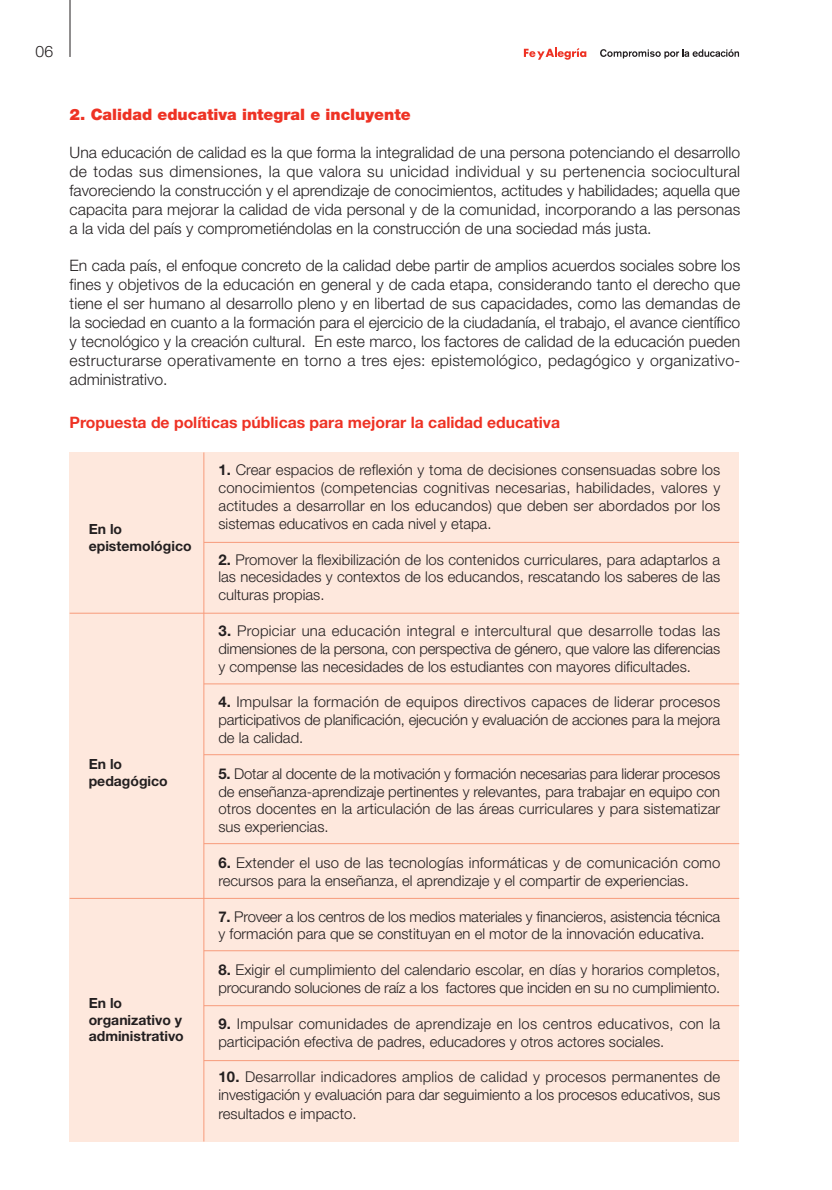
<style>
.page{position:relative;width:832px;height:1190px;background:#fff}
.page>*{position:absolute;margin:0;border:0;box-sizing:border-box;transform-origin:0 0}
.t1{font:300 15.75px/18.9px "Helvetica Neue";color:#231f20;text-align:justify}
.t2{font:700 15.75px "Helvetica Neue";color:#ee3224}
.t3{font:900 15.75px "Helvetica Neue";color:#ee3224}
.t4{font:300 14.88px/17.8px "Helvetica Neue";color:#231f20;text-align:justify}
.t5{font:700 14px/16.8px "Helvetica Neue";color:#231f20}
.s1{font-weight:700}
</style>
<div class="page">
<div style="left:70px;top:451px;width:669px;height:690px;background:#fee8dd"></div>
<svg style="left:600px;top:49px;width:139px;height:9px"></svg>
<hr style="left:70px;top:0;width:1px;height:57px;background:#231f20">
<hr style="left:203px;top:452px;width:1px;height:689px;background:#f79b7b">
<hr style="left:204px;top:542px;width:535px;height:1px;background:#f79b7b">
<hr style="left:70px;top:613px;width:669px;height:1px;background:#f79b7b">
<hr style="left:204px;top:683px;width:535px;height:1px;background:#f79b7b">
<hr style="left:204px;top:843px;width:535px;height:1px;background:#f79b7b">
<hr style="left:70px;top:898px;width:669px;height:1px;background:#f79b7b">
<hr style="left:204px;top:754px;width:535px;height:1px;background:#f79b7b">
<hr style="left:204px;top:950px;width:535px;height:1px;background:#f79b7b">
<hr style="left:204px;top:1005px;width:535px;height:1px;background:#f79b7b">
<hr style="left:204px;top:1060px;width:535px;height:1px;background:#f79b7b">
<svg style="left:524px;top:48px;width:62px;height:12px"></svg>
<p class="t1" style="left:36px;top:43px;width:19px">06</p>
<p class="t3" style="left:70px;top:109px;width:343px">2. Calidad educativa integral e incluyente</p>
<p class="t1" style="left:70px;top:144px;width:672px">Una educación de calidad es la que forma la integralidad de una persona potenciando el desarrollo de todas sus dimensiones, la que valora su unicidad individual y su pertenencia sociocultural favoreciendo la construcción y el aprendizaje de conocimientos, actitudes y habilidades; aquella que capacita para mejorar la calidad de vida personal y de la comunidad, incorporando a las personas a la vida del país y comprometiéndolas en la construcción de una sociedad más justa.</p>
<p class="t1" style="left:70px;top:258px;width:672px">En cada país, el enfoque concreto de la calidad debe partir de amplios acuerdos sociales sobre los fines y objetivos de la educación en general y de cada etapa, considerando tanto el derecho que tiene el ser humano al desarrollo pleno y en libertad de sus capacidades, como las demandas de la sociedad en cuanto a la formación para el ejercicio de la ciudadanía, el trabajo, el avance científico y tecnológico y la creación cultural. En este marco, los factores de calidad de la educación pueden estructurarse operativamente en torno a tres ejes: epistemológico, pedagógico y organizativo&shy;administrativo.</p>
<p class="t2" style="left:70px;top:416px;width:492px">Propuesta de políticas públicas para mejorar la calidad educativa</p>
<p class="t4" style="left:218px;top:462px;width:503px"><span class="s1">1.</span> Crear espacios de reflexión y toma de decisiones consensuadas sobre los conocimientos (competencias cognitivas necesarias, habilidades, valores y actitudes a desarrollar en los educandos) que deben ser abordados por los sistemas educativos en cada nivel y etapa.</p>
<p class="t4" style="left:218px;top:552px;width:503px"><span class="s1">2.</span> Promover la flexibilización de los contenidos curriculares, para adaptarlos a las necesidades y contextos de los educandos, rescatando los saberes de las culturas propias.</p>
<p class="t4" style="left:218px;top:623px;width:503px"><span class="s1">3.</span> Propiciar una educación integral e intercultural que desarrolle todas las dimensiones de la persona, con perspectiva de género, que valore las diferencias y compense las necesidades de los estudiantes con mayores dificultades.</p>
<p class="t4" style="left:218px;top:694px;width:503px"><span class="s1">4.</span> Impulsar la formación de equipos directivos capaces de liderar procesos participativos de planificación, ejecución y evaluación de acciones para la mejora de la calidad.</p>
<p class="t4" style="left:218px;top:766px;width:503px"><span class="s1">5.</span> Dotar al docente de la motivación y formación necesarias para liderar procesos de enseñanza-aprendizaje pertinentes y relevantes, para trabajar en equipo con otros docentes en la articulación de las áreas curriculares y para sistematizar sus experiencias.</p>
<p class="t4" style="left:218px;top:855px;width:503px"><span class="s1">6.</span> Extender el uso de las tecnologías informáticas y de comunicación como recursos para la enseñanza, el aprendizaje y el compartir de experiencias.</p>
<p class="t4" style="left:218px;top:909px;width:503px"><span class="s1">7.</span> Proveer a los centros de los medios materiales y financieros, asistencia técnica y formación para que se constituyan en el motor de la innovación educativa.</p>
<p class="t4" style="left:218px;top:962px;width:503px"><span class="s1">8.</span> Exigir el cumplimiento del calendario escolar, en días y horarios completos, procurando soluciones de raíz a los factores que inciden en su no cumplimiento.</p>
<p class="t4" style="left:218px;top:1016px;width:503px"><span class="s1">9.</span> Impulsar comunidades de aprendizaje en los centros educativos, con la participación efectiva de padres, educadores y otros actores sociales.</p>
<p class="t4" style="left:218px;top:1069px;width:503px;line-height:18.4px"><span class="s1">10.</span> Desarrollar indicadores amplios de calidad y procesos permanentes de investigación y evaluación para dar seguimiento a los procesos educativos, sus resultados e impacto.</p>
<p class="t5" style="left:89px;top:522px;width:104px">En lo epistemológico</p>
<p class="t5" style="left:89px;top:757px;width:81px">En lo pedagógico</p>
<p class="t5" style="left:89px;top:995px;width:97px">En lo organizativo y administrativo</p>
</div>
